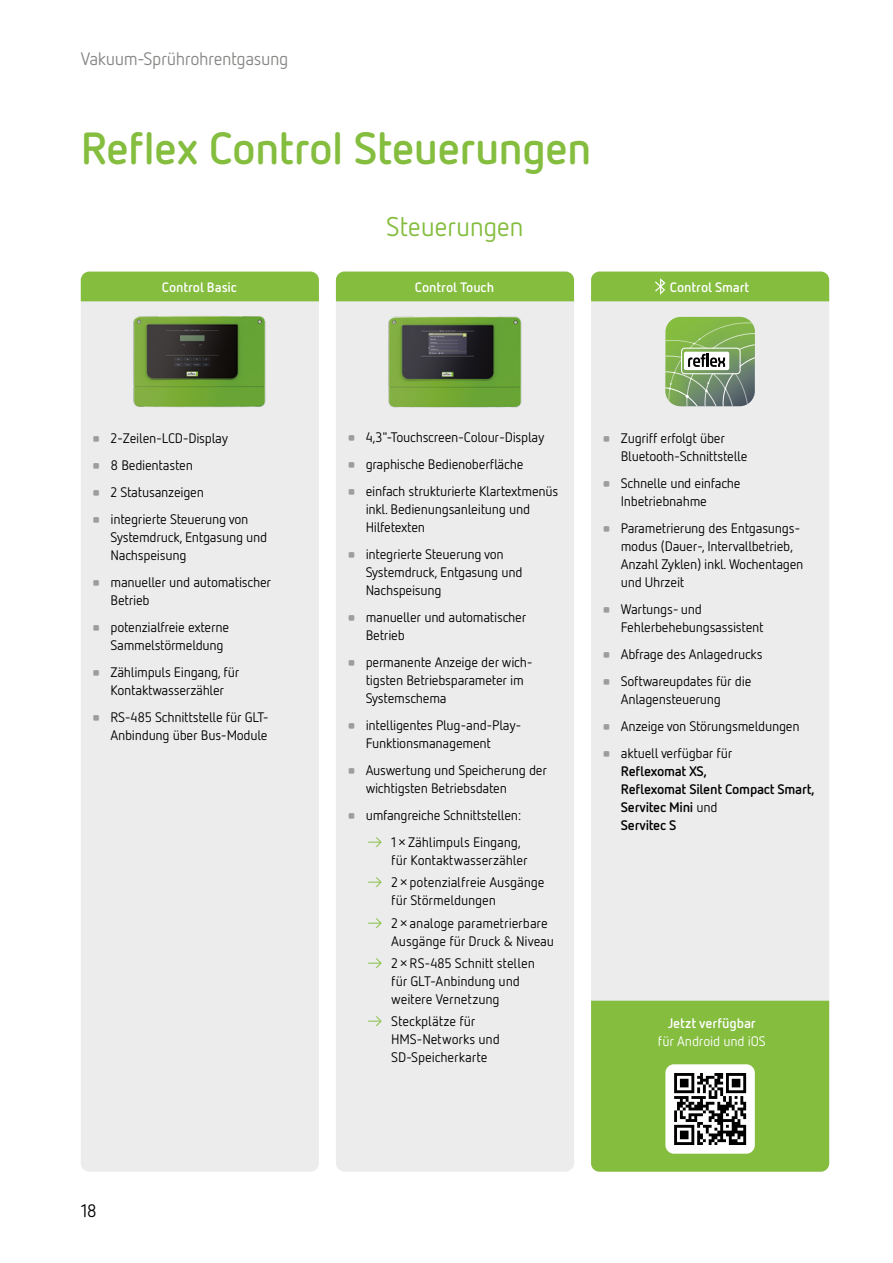
<style>
.page{position:relative;width:893px;height:1263px;background:#fff}
.page>*{position:absolute;margin:0;border:0;box-sizing:border-box;transform-origin:0 0}
.t1{font:700 45px "Netto Reflex";letter-spacing:-.02em;color:#85bd3f}
.t2{font:27px "Netto Reflex";letter-spacing:-.02em;color:#85bd3f}
.t3{font:18px "Netto Reflex";letter-spacing:-.025em;color:#878786}
.t4{font:18px "Netto Reflex";color:#000}
.t5{font:13.8px/18px "Netto Reflex";letter-spacing:-.02em;color:#000}
.t6{font:700 13.8px/18px "Netto Reflex";letter-spacing:-.02em;color:#000}
.t7{font:13.8px "Netto Reflex";letter-spacing:-.01em;color:#fff}
.t8{font:700 13.8px "Netto Reflex";letter-spacing:-.01em;color:#fff}
.t9{font:700 13.65px "Netto Reflex";letter-spacing:-.01em;color:#fff}
.s1{font-family:"Reflex Sonderzeichen";font-weight:700;color:#9c9d9d}
.s2{color:#85bd3f}
.s3{font-family:"Reflex Sonderzeichen";color:#9c9d9d}
.s4{font-weight:400}
</style>
<div class="page">
<div style="left:81px;top:273px;width:238px;height:899px;background:#ececed;border-radius:9px"></div>
<div style="left:336px;top:272px;width:238px;height:900px;background:#ececed;border-radius:9px"></div>
<div style="left:591px;top:272px;width:238px;height:900px;background:#ececed;border-radius:9px"></div>
<svg style="left:665px;top:317px;width:90px;height:89px;background:#8aaa71"></svg>
<img style="left:133px;top:316px;width:133px;height:92px">
<img style="left:388px;top:316px;width:134px;height:92px">
<svg style="left:591px;top:1001px;width:238px;height:171px;background:#8bb853"></svg>
<div style="left:81px;top:272px;width:238px;height:29px;background:#85bd3f"></div>
<div style="left:336px;top:272px;width:238px;height:29px;background:#85bd3f"></div>
<div style="left:591px;top:272px;width:238px;height:29px;background:#85bd3f"></div>
<h3 class="t3" style="left:81px;top:48px;width:209px">Vakuum-Sprührohrentgasung</h3>
<h1 class="t1" style="left:81px;top:119px;width:512px">Reflex Control Steuerungen</h1>
<h2 class="t2" style="left:386px;top:209px;width:139px">Steuerungen</h2>
<p class="t9" style="left:162px;top:278px;width:77px">Control Basic</p>
<p class="t9" style="left:415px;top:278px;width:81px">Control Touch</p>
<p class="t9" style="left:670px;top:278px;width:81px">Control Smart</p>
<p class="t5" style="left:94px;top:429px;width:136px"><span class="s1">•</span> 2-Zeilen-LCD-Display</p>
<p class="t5" style="left:94px;top:456px;width:101px"><span class="s1">•</span> 8 Bedientasten</p>
<p class="t5" style="left:94px;top:483px;width:112px"><span class="s1">•</span> 2 Statusanzeigen</p>
<p class="t5" style="left:111px;top:510px;width:158px;text-indent:-17px"><span class="s1">•</span> integrierte Steuerung von<br>Systemdruck, Entgasung und<br>Nachspeisung</p>
<p class="t5" style="left:111px;top:573px;width:162px;text-indent:-17px"><span class="s1">•</span> manueller und automatischer<br>Betrieb</p>
<p class="t5" style="left:111px;top:618px;width:120px;text-indent:-17px"><span class="s1">•</span> potenzialfreie externe<br>Sammelstörmeldung</p>
<p class="t5" style="left:94px;top:663px;width:147px;text-align:center"><span class="s1">•</span> Zählimpuls Eingang, für<br>Kontaktwasserzähler</p>
<p class="t5" style="left:94px;top:708px;width:177px;text-align:right"><span class="s1">•</span> RS-485 Schnittstelle für GLT-<br>Anbindung über Bus-Module</p>
<h3 class="t4" style="left:81px;top:1199px;width:18px">18</h3>
<p class="t5" style="left:349px;top:428px;width:197px"><span class="s1">•</span> 4,3"-Touchscreen-Colour-Display</p>
<p class="t5" style="left:349px;top:455px;width:176px"><span class="s1">•</span> graphische Bedienoberfläche</p>
<p class="t5" style="left:366px;top:482px;width:194px;text-indent:-17px"><span class="s1">•</span> einfach strukturierte Klartextmenüs inkl. Bedienungsanleitung und<br>Hilfetexten</p>
<p class="t5" style="left:366px;top:545px;width:158px;text-indent:-17px"><span class="s1">•</span> integrierte Steuerung von<br>Systemdruck, Entgasung und<br>Nachspeisung</p>
<p class="t5" style="left:366px;top:608px;width:162px;text-indent:-17px"><span class="s1">•</span> manueller und automatischer<br>Betrieb</p>
<p class="t5" style="left:366px;top:653px;width:169px;text-indent:-17px"><span class="s1">•</span> permanente Anzeige der wich&shy;tigsten Betriebsparameter im<br>Systemschema</p>
<p class="t5" style="left:366px;top:716px;width:157px;text-indent:-17px"><span class="s1">•</span> intelligentes Plug-and-Play-<br>Funktionsmanagement</p>
<p class="t5" style="left:366px;top:761px;width:183px;text-indent:-17px"><span class="s1">•</span> Auswertung und Speicherung der wichtigsten Betriebsdaten</p>
<p class="t5" style="left:349px;top:806px;width:175px"><span class="s1">•</span> umfangreiche Schnittstellen:</p>
<p class="t5" style="left:391px;top:833px;width:138px;text-indent:-26px"><span class="s2">→</span> 1×Zählimpuls Eingang, für Kontaktwasserzähler</p>
<p class="t5" style="left:391px;top:873px;width:155px;text-indent:-26px"><span class="s2">→</span> 2×potenzialfreie Ausgänge für Störmeldungen</p>
<p class="t5" style="left:391px;top:914px;width:164px;text-indent:-26px"><span class="s2">→</span> 2×analoge parametrierbare<br>Ausgänge für Druck &amp; Niveau</p>
<p class="t5" style="left:391px;top:954px;width:145px;text-indent:-26px"><span class="s2">→</span> 2×RS-485 Schnitt stellen für GLT-Anbindung und weitere Vernetzung</p>
<p class="t5" style="left:391px;top:1012px;width:110px;text-indent:-26px"><span class="s2">→</span> Steckplätze für<br>HMS-Networks und<br>SD-Speicherkarte</p>
<p class="t5" style="left:621px;top:428px;width:128px;text-indent:-17px"><span class="s1">•</span> Zugriff erfolgt über<br>Bluetooth-Schnittstelle</p>
<p class="t5" style="left:621px;top:473px;width:121px;text-indent:-17px"><span class="s1">•</span> Schnelle und einfache<br>Inbetriebnahme</p>
<p class="t5" style="left:621px;top:518px;width:184px;text-indent:-17px"><span class="s1">•</span> Parametrierung des Entgasungs&shy;modus (Dauer-, Intervallbetrieb,<br>Anzahl Zyklen) inkl. Wochentagen und Uhrzeit</p>
<p class="t5" style="left:621px;top:599px;width:144px;text-indent:-17px"><span class="s1">•</span> Wartungs- und<br>Fehlerbehebungsassistent</p>
<p class="t5" style="left:604px;top:645px;width:160px"><span class="s1">•</span> Abfrage des Anlagedrucks</p>
<p class="t5" style="left:621px;top:672px;width:132px;text-indent:-17px"><span class="s1">•</span> Softwareupdates für die<br>Anlagensteuerung</p>
<p class="t5" style="left:604px;top:717px;width:197px"><span class="s1">•</span> Anzeige von Störungsmeldungen</p>
<p class="t6" style="left:621px;top:743px;width:196px;text-indent:-17px"><span class="s3">•</span> <span class="s4">aktuell verfügbar für<br></span>Reflexomat XS,<br>Reflexomat Silent Compact Smart,<br>Servitec Mini <span class="s4">und<br></span>Servitec S</p>
<p class="t8" style="left:668px;top:1014px;width:90px">Jetzt verfügbar</p>
<p class="t7" style="left:658px;top:1032px;width:110px">für Android und iOS</p>
</div>
